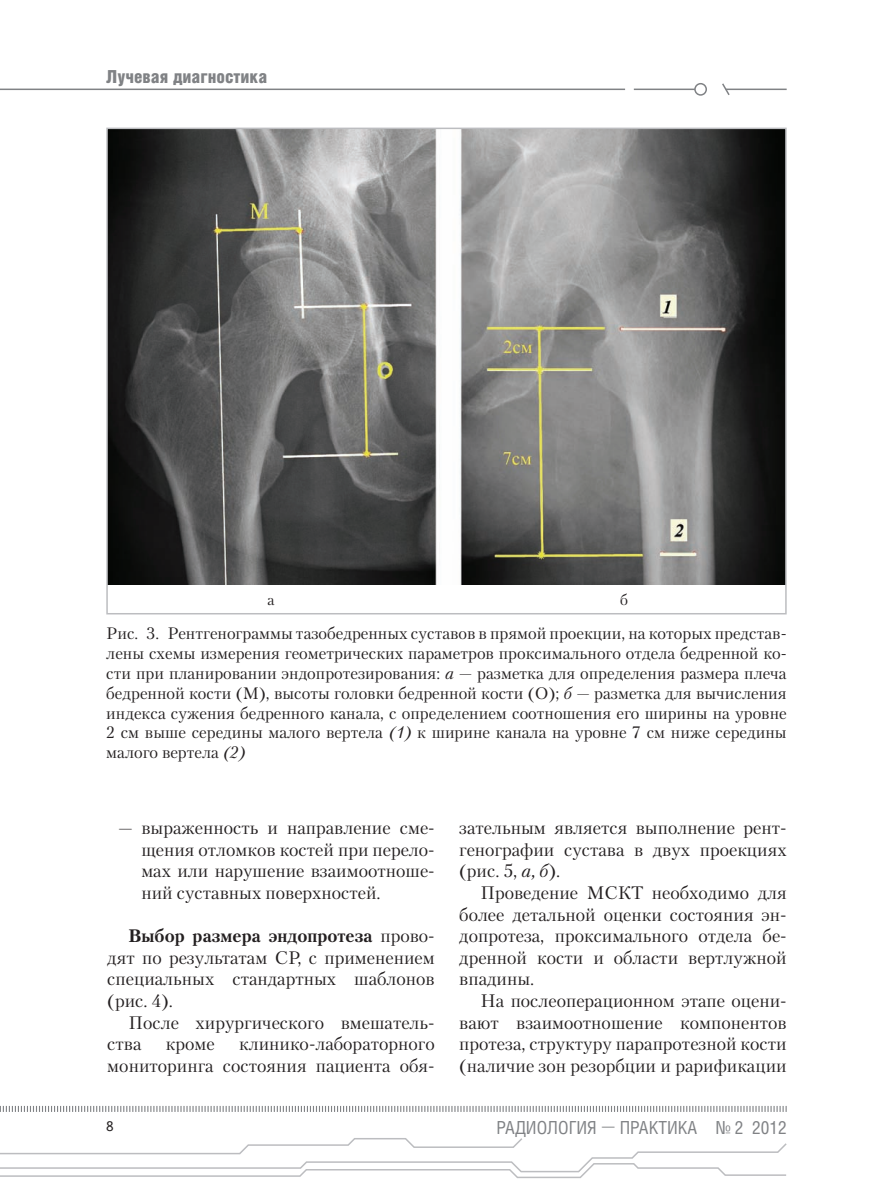
<style>
.page{position:relative;width:893px;height:1191px;background:#fff}
.page>*{position:absolute;margin:0;border:0;box-sizing:border-box;transform-origin:0 0}
.t1{font:18px/21.6px "Petersburg C";color:#231f20;text-align:justify}
.t2{font:18px "Helios Cond";color:#808285}
.t3{font:900 18px "Helios Cond";color:#808285}
.t4{font:16.5px/19.8px "Petersburg C";color:#231f20;text-align:justify}
.t5{font:15px "Petersburg C";color:#231f20}
.t6{font:15px "Officina Sans C";color:#231f20}
.s1{font-style:italic}
.s2{font-weight:700}
.s3{font-family:"Petersburg C";font-weight:700}
</style>
<div class="page">
<svg style="left:0;top:1106px;width:787px;height:6px"></svg>
<svg style="left:0;top:1138px;width:787px;height:40px"></svg>
<hr style="left:0;top:89px;width:625px;height:1px;background:#808285">
<hr style="left:634px;top:89px;width:61px;height:1px;background:#808285">
<div style="left:694px;top:83px;width:13px;height:13px;border:2px solid #808285;border-radius:50%"></div>
<hr style="left:725px;top:89px;width:62px;height:1px;background:#808285">
<svg style="left:722px;top:83px;width:9px;height:12px"></svg>
<img style="left:109px;top:131px;width:675px;height:453px">
<div style="left:106px;top:128px;width:681px;height:486px;border:2px solid #bcbdc0"></div>
<p class="t3" style="left:106px;top:66px;width:162px">Лучевая диагностика</p>
<p class="t5" style="left:268px;top:590px;width:9px">а</p>
<p class="t5" style="left:620px;top:590px;width:9px">б</p>
<p class="t4" style="left:106px;top:623px;width:682px">Рис. 3. Рентгенограммы тазобедренных суставов в прямой проекции, на которых представ&shy;лены схемы измерения геометрических параметров проксимального отдела бедренной ко&shy;сти при планировании эндопротезирования: <span class="s1">а</span> — разметка для определения размера плеча бедренной кости (М), высоты головки бедренной кости (О); <span class="s1">б</span> — разметка для вычисления индекса сужения бедренного канала, с определением соотношения его ширины на уровне 2 см выше середины малого вертела <span class="s1">(1)</span> к ширине канала на уровне 7 см ниже середины малого вертела <span class="s1">(2)</span></p>
<p class="t1" style="left:141px;top:817px;width:295px;text-indent:-23px">— выраженность и направление сме&shy;щения отломков костей при перело&shy;мах или нарушение взаимоотноше&shy;ний суставных поверхностей.</p>
<p class="t1" style="left:107px;top:925px;width:329px;text-indent:21px"><span class="s2">Выбор размера эндопротеза</span> прово&shy;дят по результатам СР, с применением специальных стандартных шаблонов (рис. 4).</p>
<p class="t1" style="left:107px;top:1011px;width:329px;text-indent:21px">После хирургического вмешатель&shy;ства</p>
<p class="t1" style="left:107px;top:1033px;width:329px;text-align:right">клинико-лабораторного<br>мониторинга состояния пациента обя-</p>
<p class="t1" style="left:166px;top:1033px;width:50px">кроме</p>
<p class="t1" style="left:459px;top:817px;width:329px">зательным является выполнение рент&shy;генографии сустава в двух проекциях (рис. 5, <span class="s1">а, б</span>).</p>
<p class="t1" style="left:459px;top:881px;width:329px;text-indent:21px">Проведение МСКТ необходимо для более детальной оценки состояния эн&shy;допротеза, проксимального отдела бе&shy;дренной кости и области вертлужной впадины.</p>
<p class="t1" style="left:459px;top:989px;width:329px;text-indent:21px">На послеоперационном этапе оцени&shy;вают взаимоотношение компонентов протеза, структуру парапротезной кости (наличие зон резорбции и рарификации</p>
<p class="t6" style="left:106px;top:1117px;width:9px">8</p>
<p class="t2" style="left:497px;top:1116px;width:291px">РАДИОЛОГИЯ <span class="s3">—</span> ПРАКТИКА № 2 2012</p>
</div>
